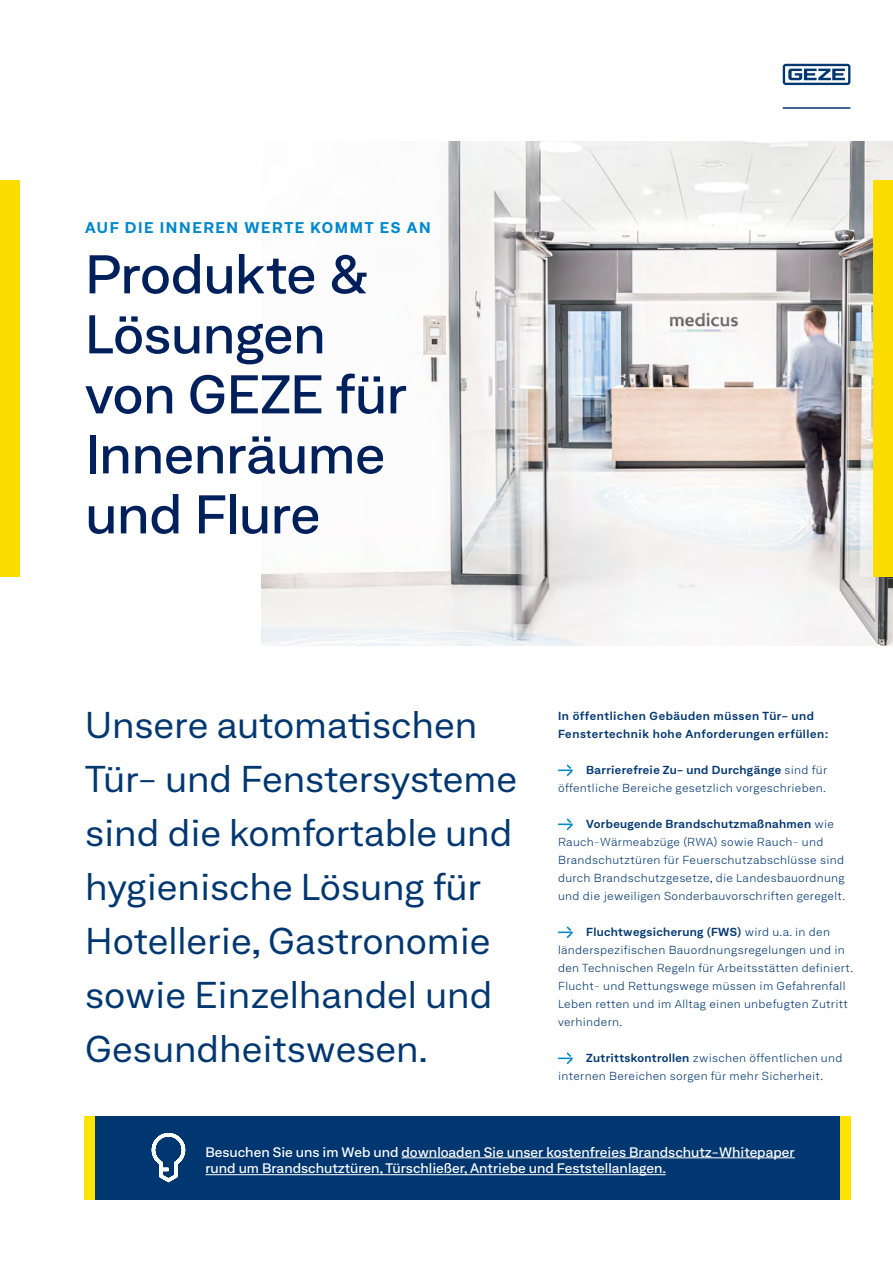
<style>
.page{position:relative;width:893px;height:1263px;background:#fff}
.page>*{position:absolute;margin:0;border:0;box-sizing:border-box;transform-origin:0 0}
.t1{font:500 expanded 52.5px/60px "Neufile Grotesk";letter-spacing:-.015em;color:#00205c}
.t2{font:expanded 36px/54px "Neufile Grotesk";color:#003770}
.t3{font:700 expanded 15px "Neufile Grotesk";letter-spacing:.105em;color:#0088cb}
.t4{font:500 expanded 13.35px/17px "Neufile Grotesk";color:#fff}
.t5{font:300 expanded 11.25px/18px "Neufile Grotesk";letter-spacing:.03em;color:#003770}
.t6{font:600 expanded 11.25px "Neufile Grotesk";letter-spacing:.05em;color:#003770}
.s1{font-weight:600}
</style>
<div class="page">
<div style="left:95px;top:1116px;width:745px;height:83px;background:#003770"></div>
<div style="left:84px;top:1116px;width:11px;height:83px;background:#ffe400"></div>
<div style="left:840px;top:1116px;width:10px;height:83px;background:#ffe400"></div>
<img style="left:261px;top:141px;width:632px;height:504px">
<svg style="left:783px;top:64px;width:67px;height:21px"></svg>
<hr style="left:783px;top:107px;width:67px;height:2px;background:#003770">
<svg style="left:558px;top:764px;width:15px;height:12px"></svg>
<svg style="left:558px;top:818px;width:15px;height:12px"></svg>
<svg style="left:558px;top:926px;width:15px;height:12px"></svg>
<svg style="left:558px;top:1052px;width:15px;height:12px"></svg>
<hr style="left:401px;top:1157px;width:394px;height:1px;background:#fff">
<hr style="left:205px;top:1174px;width:461px;height:1px;background:#fff">
<svg style="left:151px;top:1133px;width:35px;height:50px"></svg>
<div style="left:0;top:180px;width:19px;height:396px;background:#fddc00"></div>
<div style="left:873px;top:180px;width:20px;height:396px;background:#fddc00"></div>
<h3 class="t3" style="left:85px;top:218px;width:347px">AUF DIE INNEREN WERTE KOMMT ES AN</h3>
<h1 class="t1" style="left:85px;top:243px;width:323px">Produkte &amp;<br>Lösungen von GEZE für<br>Innenräume und Flure</h1>
<h2 class="t2" style="left:85px;top:697px;width:394px">Unsere automatischen</h2>
<h2 class="t2" style="left:85px;top:751px;width:433px">Tür- und Fenstersysteme sind die komfortable und hygienische Lösung für<br>Hotellerie, Gastronomie sowie Einzelhandel und<br>Gesundheitswesen.</h2>
<p class="t6" style="left:558px;top:709px;width:257px">In öffentlichen Gebäuden müssen Tür- und</p>
<p class="t6" style="left:558px;top:727px;width:272px">Fenstertechnik hohe Anforderungen erfüllen:</p>
<p class="t5" style="left:558px;top:761px;width:271px;text-align:right"><span class="s1">Barrierefreie Zu- und Durchgänge</span> sind für öffentliche Bereiche gesetzlich vorgeschrieben.</p>
<p class="t5" style="left:558px;top:815px;width:289px;text-indent:28px"><span class="s1">Vorbeugende Brandschutzmaßnahmen</span> wie Rauch-Wärmeabzüge (RWA) sowie Rauch- und Brandschutztüren für Feuerschutzabschlüsse sind durch Brandschutzgesetze, die Landesbauordnung und die jeweiligen Sonderbauvorschriften geregelt.</p>
<p class="t5" style="left:558px;top:923px;width:297px;text-indent:28px"><span class="s1">Fluchtwegsicherung (FWS)</span> wird u.a. in den länderspezifischen Bauordnungsregelungen und in den Technischen Regeln für Arbeitsstätten definiert.<br>Flucht- und Rettungswege müssen im Gefahrenfall Leben retten und im Alltag einen unbefugten Zutritt verhindern.</p>
<p class="t5" style="left:558px;top:1049px;width:286px;text-indent:28px"><span class="s1">Zutrittskontrollen</span> zwischen öffentlichen und internen Bereichen sorgen für mehr Sicherheit.</p>
<p class="t4" style="left:205px;top:1143px;width:591px">Besuchen Sie uns im Web und downloaden Sie unser kostenfreies Brandschutz-Whitepaper rund um Brandschutztüren, Türschließer, Antriebe und Feststellanlagen.</p>
</div>
